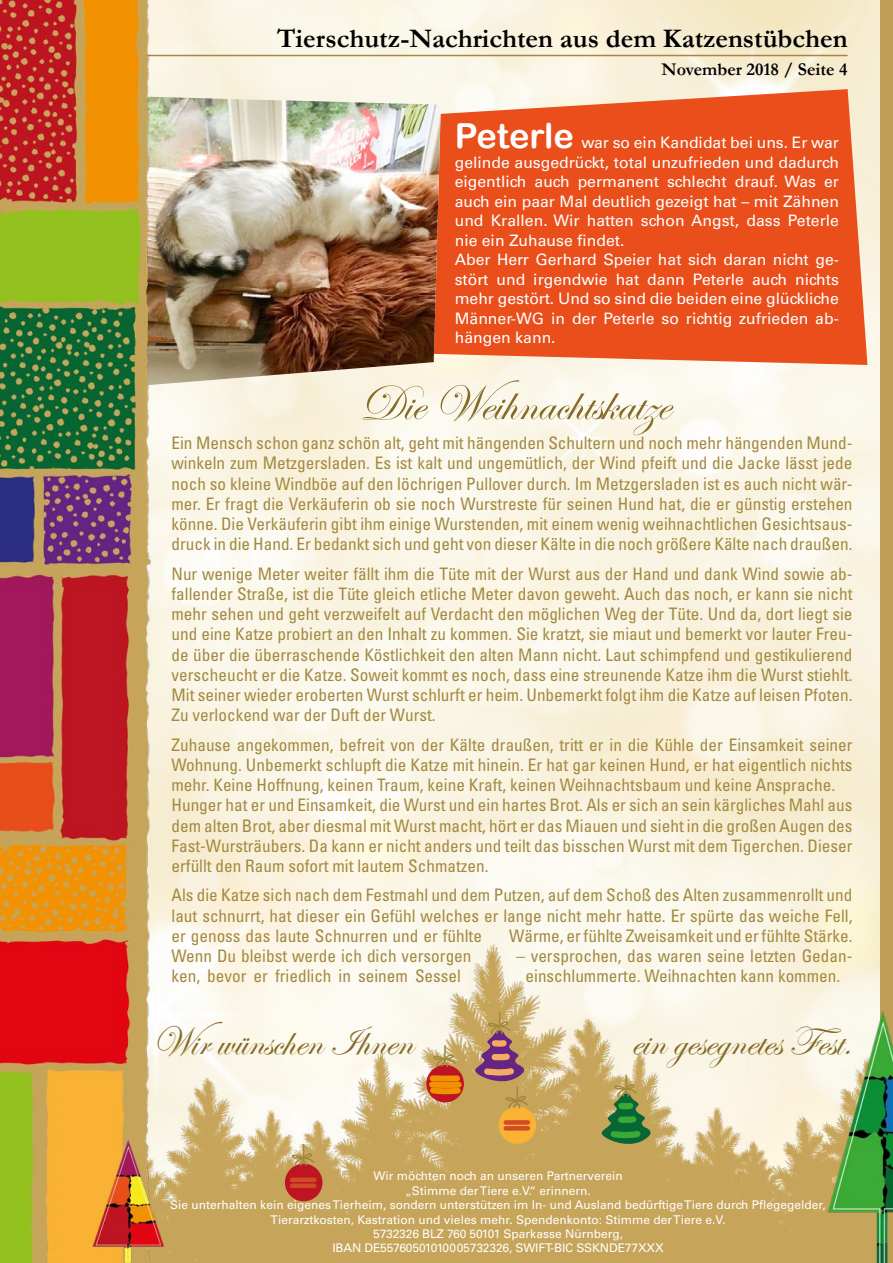
<style>
.page{position:relative;width:893px;height:1263px;background:#fff}
.page>*{position:absolute;margin:0;border:0;box-sizing:border-box;transform-origin:0 0}
.t1{font:51px "Edwardian Script ITC";color:#866b27}
.t2{font:42px "Edwardian Script ITC";color:#866b27}
.t3{font:700 27px "Garamond";color:#000}
.t4{font:700 18px "Garamond";color:#000}
.t5{font:condensed 17.25px/20.2px "Univers";color:#a3893f;text-align:justify}
.t6{font:15.75px/19.5px "Univers LT";color:#fff}
.t7{font:12px/14.4px "Univers LT";color:#fff;text-align:center}
.s1{font-family:"Arial Rounded MT Bold";font-size:34.5px}
</style>
<div class="page">
<svg style="left:424px;top:89px;width:443px;height:276px;background:#ea5c2c"></svg>
<img style="left:152px;top:96px;width:289px;height:290px">
<hr style="left:63px;top:55px;width:785px;height:1px;background:#a3893f">
<img style="left:152px;top:944px;width:728px;height:319px">
<img style="left:0;top:0;width:152px;height:1263px">
<div style="left:880px;top:0;width:13px;height:1263px;background:#be9f55"></div>
<img style="left:827px;top:1005px;width:66px;height:258px">
<img style="left:92px;top:1138px;width:75px;height:125px">
<div style="left:285px;top:1164px;width:37px;height:37px;background:#be1522;border-radius:50%"></div>
<svg style="left:289px;top:1144px;width:27px;height:24px"></svg>
<svg style="left:290px;top:1177px;width:27px;height:11px"></svg>
<div style="left:426px;top:1065px;width:38px;height:37px;background:#be1522;border-radius:50%"></div>
<svg style="left:426px;top:1045px;width:39px;height:52px"></svg>
<svg style="left:599px;top:1075px;width:56px;height:76px;background:#8b9955"></svg>
<div style="left:499px;top:1106px;width:37px;height:38px;background:#f9b233;border-radius:50%"></div>
<svg style="left:473px;top:1012px;width:56px;height:98px;background:#b68d67"></svg>
<svg style="left:503px;top:1120px;width:28px;height:11px"></svg>
<h3 class="t3" style="left:277px;top:21px;width:572px">Tierschutz-Nachrichten aus dem Katzenstübchen</h3>
<p class="t4" style="left:662px;top:57px;width:187px">November 2018 / Seite 4</p>
<p class="t6" style="left:455px;top:133px;width:386px"><span class="s1">Peterle</span> war so ein Kandidat bei uns. Er war gelinde ausgedrückt, total unzufrieden und dadurch eigentlich auch permanent schlecht drauf. Was er auch ein paar Mal deutlich gezeigt hat – mit Zähnen und Krallen. Wir hatten schon Angst, dass Peterle nie ein Zuhause findet.<br>Aber Herr Gerhard Speier hat sich daran nicht ge&shy;stört und irgendwie hat dann Peterle auch nichts mehr gestört. Und so sind die beiden eine glückliche Männer-WG in der Peterle so richtig zufrieden ab&shy;hängen kann.</p>
<h1 class="t1" style="left:360px;top:375px;width:311px">Die Weihnachtskatze</h1>
<p class="t5" style="left:171px;top:432px;width:683px">Ein Mensch schon ganz schön alt, geht mit hängenden Schultern und noch mehr hängenden Mund&shy;winkeln zum Metzgersladen. Es ist kalt und ungemütlich, der Wind pfeift und die Jacke lässt jede noch so kleine Windböe auf den löchrigen Pullover durch. Im Metzgersladen ist es auch nicht wär&shy;mer. Er fragt die Verkäuferin ob sie noch Wurstreste für seinen Hund hat, die er günstig erstehen könne. Die Verkäuferin gibt ihm einige Wurstenden, mit einem wenig weihnachtlichen Gesichtsaus&shy;druck in die Hand. Er bedankt sich und geht von dieser Kälte in die noch größere Kälte nach draußen.</p>
<p class="t5" style="left:171px;top:563px;width:683px">Nur wenige Meter weiter fällt ihm die Tüte mit der Wurst aus der Hand und dank Wind sowie ab&shy;fallender Straße, ist die Tüte gleich etliche Meter davon geweht. Auch das noch, er kann sie nicht mehr sehen und geht verzweifelt auf Verdacht den möglichen Weg der Tüte. Und da, dort liegt sie und eine Katze probiert an den Inhalt zu kommen. Sie kratzt, sie miaut und bemerkt vor lauter Freu&shy;de über die überraschende Köstlichkeit den alten Mann nicht. Laut schimpfend und gestikulierend verscheucht er die Katze. Soweit kommt es noch, dass eine streunende Katze ihm die Wurst stiehlt.<br>Mit seiner wieder eroberten Wurst schlurft er heim. Unbemerkt folgt ihm die Katze auf leisen Pfoten.<br>Zu verlockend war der Duft der Wurst.</p>
<p class="t5" style="left:171px;top:734px;width:683px;text-align:left">Zuhause angekommen, befreit von der Kälte draußen, tritt er in die Kühle der Einsamkeit seiner Wohnung. Unbemerkt schlupft die Katze mit hinein. Er hat gar keinen Hund, er hat eigentlich nichts mehr. Keine Hoffnung, keinen Traum, keine Kraft, keinen Weihnachtsbaum und keine Ansprache.<br>Hunger hat er und Einsamkeit, die Wurst und ein hartes Brot. Als er sich an sein kärgliches Mahl aus dem alten Brot, aber diesmal mit Wurst macht, hört er das Miauen und sieht in die großen Augen des Fast-Wursträubers. Da kann er nicht anders und teilt das bisschen Wurst mit dem Tigerchen. Dieser erfüllt den Raum sofort mit lautem Schmatzen.</p>
<p class="t5" style="left:171px;top:885px;width:682px">Als die Katze sich nach dem Festmahl und dem Putzen, auf dem Schoß des Alten zusammenrollt und laut schnurrt, hat dieser ein Gefühl welches er lange nicht mehr hatte. Er spürte das weiche Fell, er genoss das laute Schnurren und er fühlte</p>
<p class="t5" style="left:509px;top:925px;width:345px">Wärme, er fühlte Zweisamkeit und er fühlte Stärke.</p>
<p class="t5" style="left:171px;top:946px;width:302px">Wenn Du bleibst werde ich dich versorgen</p>
<p class="t5" style="left:516px;top:946px;width:337px">– versprochen, das waren seine letzten Gedan-</p>
<p class="t5" style="left:171px;top:966px;width:291px">ken, bevor er friedlich in seinem Sessel</p>
<p class="t5" style="left:526px;top:966px;width:316px">einschlummerte. Weihnachten kann kommen.</p>
<h2 class="t2" style="left:151px;top:1018px;width:263px">Wir wünschen Ihnen</h2>
<h2 class="t2" style="left:631px;top:1018px;width:222px">ein gesegnetes Fest.</h2>
<p class="t7" style="left:170px;top:1169px;width:657px">Wir möchten noch an unseren Partnerverein<br>„Stimme der Tiere e.V.“ erinnern.<br>Sie unterhalten kein eigenes Tierheim, sondern unterstützen im In- und Ausland bedürftige Tiere durch Pflegegelder, Tierarztkosten, Kastration und vieles mehr. Spendenkonto: Stimme der Tiere e.V.<br>5732326 BLZ 760 50101 Sparkasse Nürnberg,<br>IBAN DE55760501010005732326, SWIFT-BIC SSKNDE77XXX</p>
</div>
